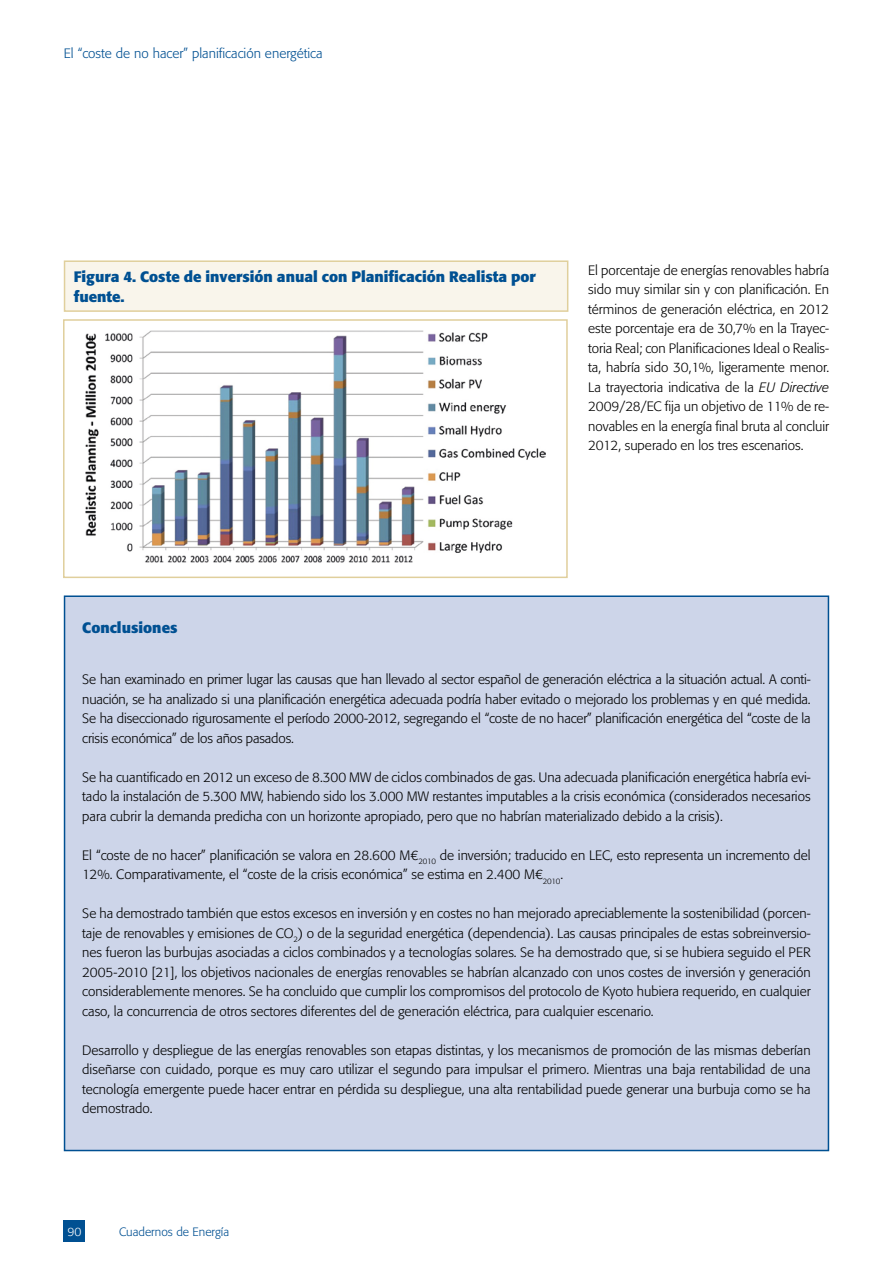
<style>
.page{position:relative;width:893px;height:1263px;background:#fff}
.page>*{position:absolute;margin:0;border:0;box-sizing:border-box;transform-origin:0 0}
.t1{font:700 15px/19.5px "Formata";color:#005092}
.t2{font:300 13.5px/19.5px "Formata";color:#000;text-align:justify}
.t3{font:300 13.5px "Formata";color:#005092}
.t4{font:300 12px "Formata";color:#005092}
.t5{font:300 12px "Formata";color:#fff}
.s1{font-style:italic}
</style>
<div class="page">
<div style="left:64px;top:1220px;width:21px;height:22px;background:#005092"></div>
<div style="left:65px;top:261px;width:503px;height:50px;background:#f9f5eb"></div>
<div style="left:64px;top:260px;width:504px;height:52px;border:2px solid #e0cf9c"></div>
<img style="left:85px;top:330px;width:461px;height:233px">
<div style="left:63px;top:319px;width:505px;height:259px;border:2px solid #e0cf9c"></div>
<div style="left:65px;top:596px;width:763px;height:554px;background:#cdd5e9"></div>
<p class="t3" style="left:64px;top:46px;width:260px">El “coste de no hacer” planificación energética</p>
<p class="t1" style="left:74px;top:267px;width:464px">Figura 4. Coste de inversión anual con Planificación Realista por fuente.</p>
<p class="t2" style="left:588px;top:260px;width:242px">El porcentaje de energías renovables habría sido muy similar sin y con planificación. En términos de generación eléctrica, en 2012 este porcentaje era de 30,7% en la Trayec&shy;toria Real; con Planificaciones Ideal o Realis&shy;ta, habría sido 30,1%, ligeramente menor.<br>La trayectoria indicativa de la <span class="s1">EU Directive </span>2009/28/EC fija un objetivo de 11% de re&shy;novables en la energía final bruta al concluir 2012, superado en los tres escenarios.</p>
<p class="t1" style="left:82px;top:618px;width:97px">Conclusiones</p>
<p class="t2" style="left:82px;top:670px;width:730px">Se han examinado en primer lugar las causas que han llevado al sector español de generación eléctrica a la situación actual. A conti&shy;nuación, se ha analizado si una planificación energética adecuada podría haber evitado o mejorado los problemas y en qué medida.<br>Se ha diseccionado rigurosamente el período 2000-2012, segregando el “coste de no hacer” planificación energética del “coste de la crisis económica” de los años pasados.</p>
<p class="t2" style="left:82px;top:767px;width:730px">Se ha cuantificado en 2012 un exceso de 8.300 MW de ciclos combinados de gas. Una adecuada planificación energética habría evi&shy;tado la instalación de 5.300 MW, habiendo sido los 3.000 MW restantes imputables a la crisis económica (considerados necesarios para cubrir la demanda predicha con un horizonte apropiado, pero que no habrían materializado debido a la crisis).</p>
<p class="t2" style="left:82px;top:845px;width:730px">El “coste de no hacer” planificación se valora en 28.600 M€<sub>2010</sub> de inversión; traducido en LEC, esto representa un incremento del<br>12%. Comparativamente, el “coste de la crisis económica” se estima en 2.400 M€<sub>2010</sub>.</p>
<p class="t2" style="left:82px;top:904px;width:730px">Se ha demostrado también que estos excesos en inversión y en costes no han mejorado apreciablemente la sostenibilidad (porcen&shy;taje de renovables y emisiones de CO<sub>2</sub>) o de la seguridad energética (dependencia). Las causas principales de estas sobreinversio&shy;nes fueron las burbujas asociadas a ciclos combinados y a tecnologías solares. Se ha demostrado que, si se hubiera seguido el PER 2005-2010 [21], los objetivos nacionales de energías renovables se habrían alcanzado con unos costes de inversión y generación considerablemente menores. Se ha concluido que cumplir los compromisos del protocolo de Kyoto hubiera requerido, en cualquier caso, la concurrencia de otros sectores diferentes del de generación eléctrica, para cualquier escenario.</p>
<p class="t2" style="left:82px;top:1040px;width:730px">Desarrollo y despliegue de las energías renovables son etapas distintas, y los mecanismos de promoción de las mismas deberían diseñarse con cuidado, porque es muy caro utilizar el segundo para impulsar el primero. Mientras una baja rentabilidad de una tecnología emergente puede hacer entrar en pérdida su despliegue, una alta rentabilidad puede generar una burbuja como se ha demostrado.</p>
<p class="t5" style="left:67px;top:1224px;width:15px">90</p>
<p class="t4" style="left:119px;top:1224px;width:112px">Cuadernos de Energía</p>
</div>
